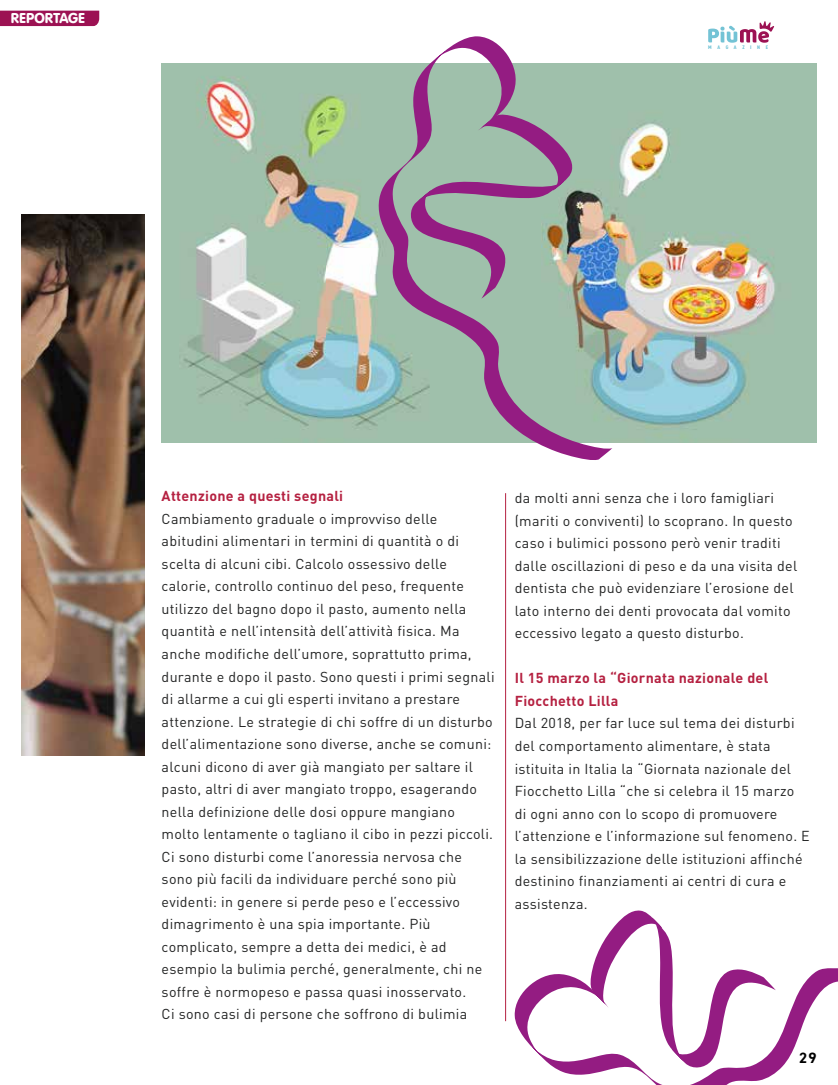
<style>
.page{position:relative;width:838px;height:1085px;background:#fff}
.page>*{position:absolute;margin:0;border:0;box-sizing:border-box;transform-origin:0 0}
.t1{font:15px "VAG Rundschrift D";letter-spacing:-.005em;color:#fff}
.t2{font:700 15px "DIN2014";color:#000}
.t3{font:14.25px/22.5px "DIN Pro";letter-spacing:.02em;color:#222323}
.t4{font:700 14.25px/22.5px "DIN Pro";letter-spacing:.02em;color:#b52141}
.t5{font:700 condensed 5.25px "DIN2014";letter-spacing:1.085em;color:#71c2d5}
</style>
<div class="page">
<svg style="left:708px;top:21px;width:66px;height:22px"></svg>
<img style="left:162px;top:64px;width:654px;height:378px">
<img style="left:21px;top:215px;width:124px;height:540px">
<hr style="left:505px;top:493px;width:1px;height:527px;background:#b52141">
<svg style="left:0;top:11px;width:99px;height:15px"></svg>
<svg style="left:377px;top:36px;width:235px;height:424px;fill:#9fc0ab"></svg>
<svg style="left:514px;top:910px;width:324px;height:174px"></svg>
<p class="t1" style="left:11px;top:9px;width:76px">REPORTAGE</p>
<p class="t5" style="left:708px;top:43px;width:62px">MAGAZINE</p>
<p class="t4" style="left:162px;top:483px;width:183px">Attenzione a questi segnali</p>
<p class="t3" style="left:162px;top:506px;width:334px">Cambiamento graduale o improvviso delle abitudini alimentari in termini di quantità o di scelta di alcuni cibi. Calcolo ossessivo delle calorie, controllo continuo del peso, frequente utilizzo del bagno dopo il pasto, aumento nella quantità e nell’intensità dell’attività fisica. Ma anche modifiche dell’umore, soprattutto prima, durante e dopo il pasto. Sono questi i primi segnali di allarme a cui gli esperti invitano a prestare attenzione. Le strategie di chi soffre di un disturbo dell’alimentazione sono diverse, anche se comuni: alcuni dicono di aver già mangiato per saltare il pasto, altri di aver mangiato troppo, esagerando nella definizione delle dosi oppure mangiano molto lentamente o tagliano il cibo in pezzi piccoli.<br>Ci sono disturbi come l’anoressia nervosa che sono più facili da individuare perché sono più evidenti: in genere si perde peso e l’eccessivo dimagrimento è una spia importante. Più complicato, sempre a detta dei medici, è ad esempio la bulimia perché, generalmente, chi ne soffre è normopeso e passa quasi inosservato.<br>Ci sono casi di persone che soffrono di bulimia</p>
<p class="t3" style="left:514px;top:485px;width:284px">da molti anni senza che i loro famigliari (mariti o conviventi) lo scoprano. In questo caso i bulimici possono però venir traditi dalle oscillazioni di peso e da una visita del dentista che può evidenziare l’erosione del lato interno dei denti provocata dal vomito eccessivo legato a questo disturbo.</p>
<p class="t4" style="left:514px;top:665px;width:255px">Il 15 marzo la “Giornata nazionale del<br>Fiocchetto Lilla</p>
<p class="t3" style="left:514px;top:710px;width:297px">Dal 2018, per far luce sul tema dei disturbi del comportamento alimentare, è stata istituita in Italia la “Giornata nazionale del Fiocchetto Lilla “che si celebra il 15 marzo<br>di ogni anno con lo scopo di promuovere l’attenzione e l’informazione sul fenomeno. E la sensibilizzazione delle istituzioni affinché destinino finanziamenti ai centri di cura e assistenza.</p>
<p class="t2" style="left:799px;top:1047px;width:19px">29</p>
</div>
